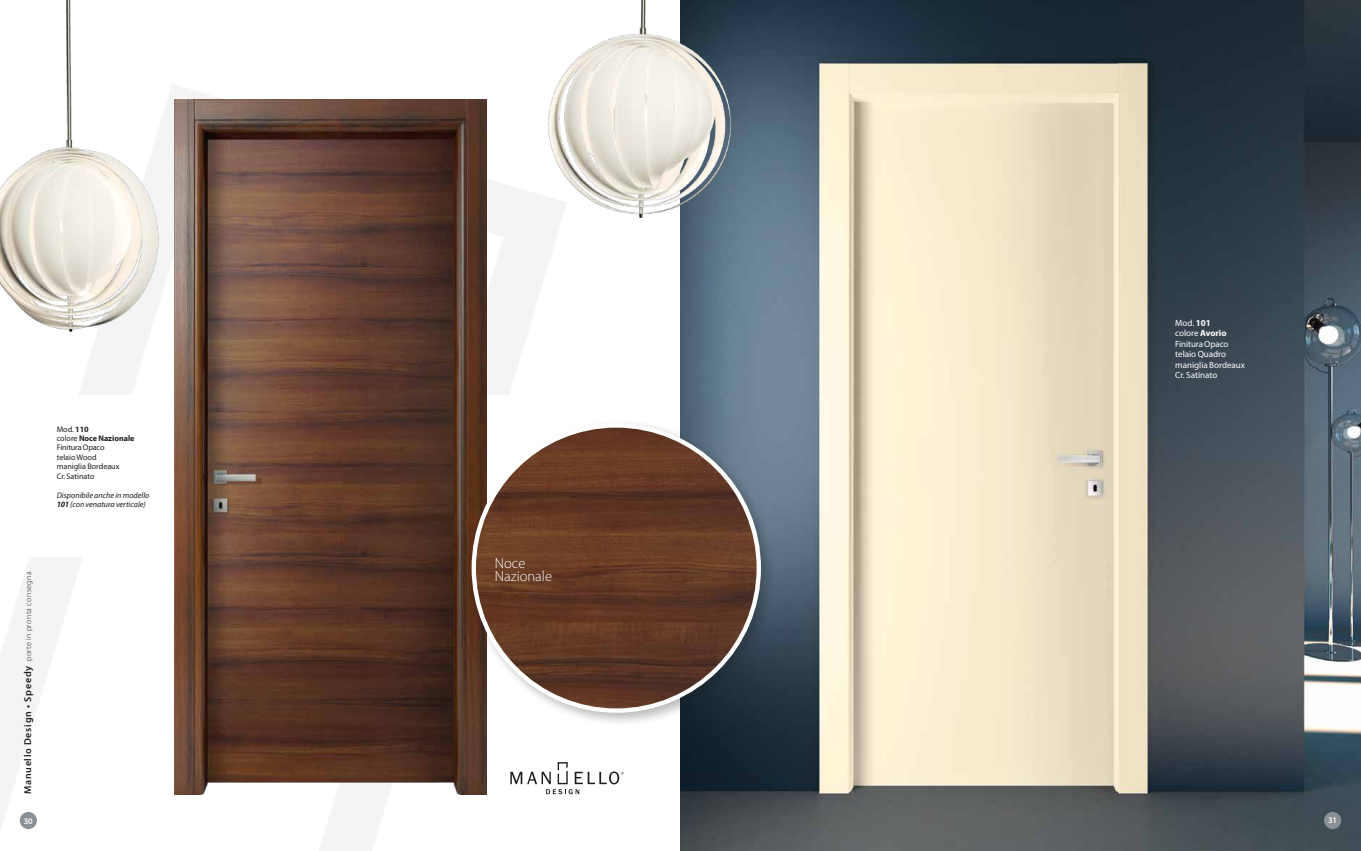
<style>
.page{position:relative;width:1361px;height:851px;background:#fff}
.page>*{position:absolute;margin:0;border:0;box-sizing:border-box;transform-origin:0 0}
.t1{font:300 14.6px/12.4px "Myriad Pro";color:#fff}
.t2{font:600 10px "Myriad Pro";letter-spacing:.075em;color:#1d1d1b}
.t3{font:9px/10.5px "Myriad Pro";color:#fff}
.t4{font:600 8.5px "Myriad Pro";color:#fff}
.t5{font:8.1px/9.5px "Myriad Pro";color:#1d1d1b}
.t6{font:italic 8.1px/9.5px "Myriad Pro";color:#1d1d1b}
.s1{font-weight:700}
.s2{font-weight:300;font-size:8px}
</style>
<div class="page">
<svg style="left:79px;top:84px;width:467px;height:311px"></svg>
<svg style="left:0;top:556px;width:461px;height:294px"></svg>
<img style="left:175px;top:100px;width:311px;height:694px">
<img style="left:680px;top:0;width:681px;height:850px">
<img style="left:0;top:0;width:169px;height:334px">
<img style="left:546px;top:0;width:201px;height:271px">
<div style="left:468px;top:419px;width:307px;height:307px;background:#1d1d1b;opacity:.3"></div>
<img style="left:474px;top:425px;width:285px;height:285px;border-radius:142px">
<svg style="left:510px;top:762px;width:114px;height:32px"></svg>
<div style="left:20px;top:811px;width:17px;height:17px;background:#899195;border-radius:50%"></div>
<div style="left:1324px;top:811px;width:17px;height:17px;background:#899195;border-radius:50%"></div>
<p class="t5" style="left:57px;top:424px;width:79px">Mod. <span class="s1">110<br></span>colore <span class="s1">Noce Nazionale<br></span>Finitura Opaco<br>telaio Wood<br>maniglia Bordeaux<br>Cr. Satinato</p>
<p class="t6" style="left:57px;top:490px;width:94px">Disponibile anche in modello<br><span class="s1">101</span> (con venatura verticale)</p>
<p class="t3" style="left:1175px;top:318px;width:71px">Mod. <span class="s1">101<br></span>colore <span class="s1">Avorio<br></span>Finitura Opaco telaio Quadro maniglia Bordeaux<br>Cr. Satinato</p>
<h1 class="t1" style="left:495px;top:557px;width:59px">Noce<br>Nazionale</h1>
<p class="t2" style="left:22px;top:794px;width:224px;rotate:-90deg">Manuello Design • Speedy <span class="s2">porte in pronta consegna</span></p>
<p class="t4" style="left:24px;top:816px;width:10px">30</p>
<p class="t4" style="left:1328px;top:815px;width:10px">31</p>
</div>
